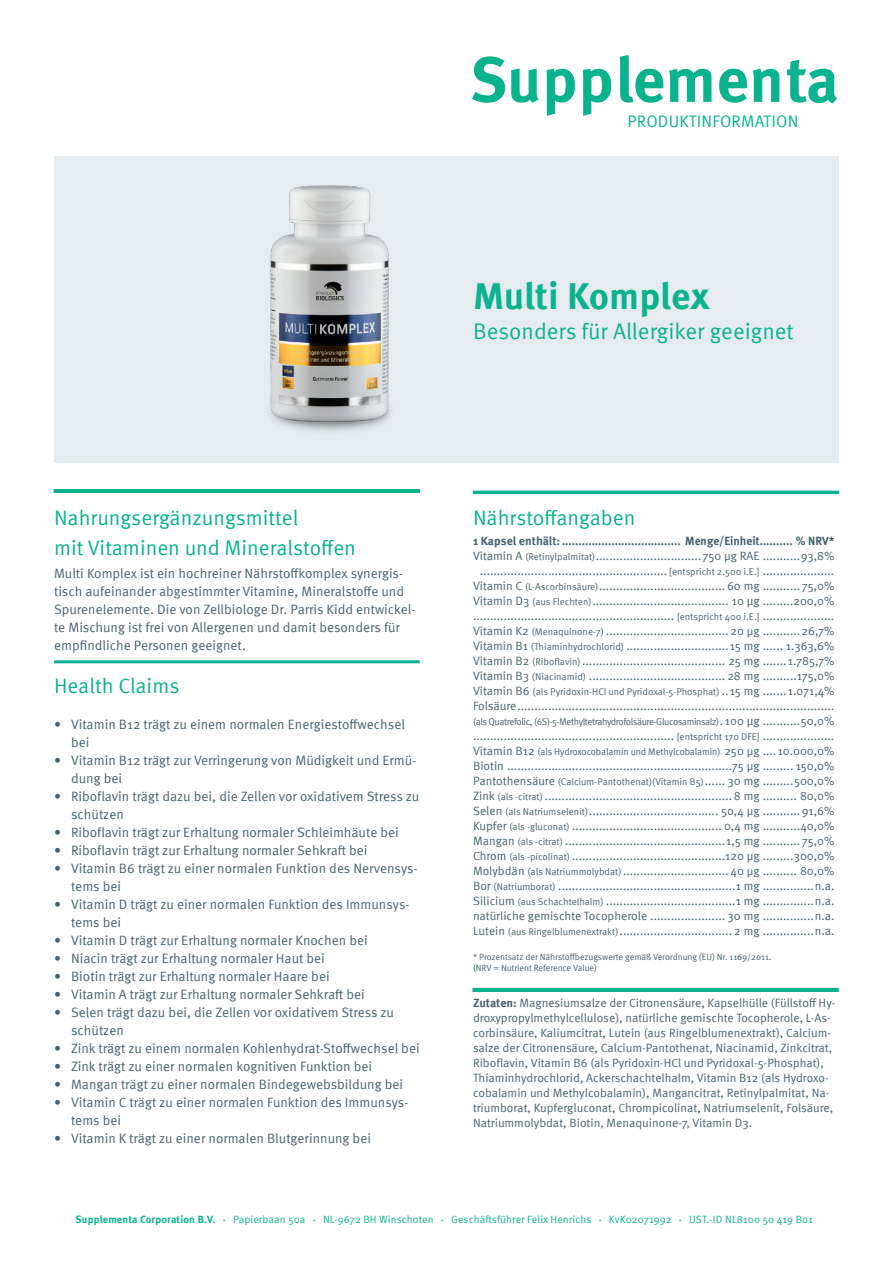
<style>
.page{position:relative;width:893px;height:1263px;background:#fff}
.page>*{position:absolute;margin:0;border:0;box-sizing:border-box;transform-origin:0 0}
.Produkt_Titel{font:700 63.45px "Meta Pro";color:#0ab38d}
.Produkt_Titel-2{font:700 37.5px "Meta Pro";letter-spacing:-.005em;color:#0ab38d}
.Produkt_Titel-3{font:22.5px "Meta Pro";color:#0ab38d}
.Produkt_Subline{font:21px/30px "Meta Pro";color:#0ab38d}
.Headline-Grün{font:21px "Meta Pro";color:#0ab38d}
.t1{font:16.65px "Meta Pro";letter-spacing:.01em;color:#0ab38d}
.Produkt_Subline-2{font:13.5px/18px "Meta Pro";color:#46616e}
.Nährstoffangaben{font:12px "Meta Pro";color:#46616e}
.Fließtext_klein{font:12px/15px "Meta Pro";color:#46616e}
.Nährstoffangaben-2{font:700 12px "Meta Pro";color:#46616e}
.t2{font:10.5px "Meta Pro";letter-spacing:.01em;color:#0ab38d}
.t3{font:700 10.5px "Meta Pro";letter-spacing:.01em;color:#0ab38d}
.Nährstoffangaben-3{font:9.75px "Meta Pro";letter-spacing:-.04em;color:#46616e}
.Nährstoffangaben-4{font:9.75px "Meta Pro";color:#46616e}
.Nährstoffangaben-5{font:9.75px "Meta Pro";letter-spacing:-.02em;color:#46616e}
.Nährstoffangaben-6{font:9px/10.5px "Meta Pro";letter-spacing:-.01em;color:#46616e}
.s1{font-size:9.75px}
.s2{font-size:12px}
.s3{font-weight:700}
.s4{font-size:4.5px}
</style>
<div class="page">
<div style="left:54px;top:156px;width:785px;height:306px;background:#e6ebef"></div>
<img style="left:268px;top:185px;width:125px;height:242px">
<hr style="left:54px;top:660px;width:366px;height:3px;background:#0ab38d">
<hr style="left:54px;top:489px;width:366px;height:3px;background:#0ab38d">
<hr style="left:472px;top:988px;width:367px;height:3px;background:#0ab38d">
<hr style="left:473px;top:491px;width:366px;height:3px;background:#0ab38d">
<p class="Produkt_Titel" style="left:470px;top:30px;width:371px">Supplementa</p>
<p class="t1" style="left:628px;top:109px;width:172px">PRODUKTINFORMATION</p>
<p class="Produkt_Titel-2" style="left:473px;top:266px;width:238px">Multi Komplex</p>
<p class="Produkt_Titel-3" style="left:473px;top:314px;width:322px">Besonders für Allergiker geeignet</p>
<p class="Produkt_Subline" style="left:54px;top:501px;width:303px">Nahrungsergänzungsmittel<br>mit Vitaminen und Mineralstoffen</p>
<p class="Produkt_Subline-2" style="left:54px;top:563px;width:363px">Multi Komplex ist ein hochreiner Nährstoffkomplex synergis&shy;tisch aufeinander abgestimmter Vitamine, Mineralstoffe und Spurenelemente. Die von Zellbiologe Dr. Parris Kidd entwickel&shy;te Mischung ist frei von Allergenen und damit besonders für empfindliche Personen geeignet.</p>
<p class="Headline-Grün" style="left:54px;top:670px;width:127px">Health Claims</p>
<p class="Produkt_Subline-2" style="left:71px;top:714px;width:335px;text-indent:-17px">• Vitamin B12 trägt zu einem normalen Energiestoffwechsel bei</p>
<p class="Produkt_Subline-2" style="left:71px;top:750px;width:347px;text-indent:-17px">• Vitamin B12 trägt zur Verringerung von Müdigkeit und Ermü&shy;dung bei</p>
<p class="Produkt_Subline-2" style="left:71px;top:786px;width:350px;text-indent:-17px">• Riboflavin trägt dazu bei, die Zellen vor oxidativem Stress zu schützen</p>
<p class="Produkt_Subline-2" style="left:54px;top:822px;width:346px">• Riboflavin trägt zur Erhaltung normaler Schleimhäute bei</p>
<p class="Produkt_Subline-2" style="left:54px;top:840px;width:315px">• Riboflavin trägt zur Erhaltung normaler Sehkraft bei</p>
<p class="Produkt_Subline-2" style="left:71px;top:858px;width:348px;text-indent:-17px">• Vitamin B6 trägt zu einer normalen Funktion des Nervensys&shy;tems bei</p>
<p class="Produkt_Subline-2" style="left:71px;top:894px;width:340px;text-indent:-17px">• Vitamin D trägt zu einer normalen Funktion des Immunsys&shy;tems bei</p>
<p class="Produkt_Subline-2" style="left:54px;top:930px;width:315px">• Vitamin D trägt zur Erhaltung normaler Knochen bei</p>
<p class="Produkt_Subline-2" style="left:54px;top:948px;width:272px">• Niacin trägt zur Erhaltung normaler Haut bei</p>
<p class="Produkt_Subline-2" style="left:54px;top:966px;width:277px">• Biotin trägt zur Erhaltung normaler Haare bei</p>
<p class="Produkt_Subline-2" style="left:54px;top:984px;width:312px">• Vitamin A trägt zur Erhaltung normaler Sehkraft bei</p>
<p class="Produkt_Subline-2" style="left:71px;top:1002px;width:324px;text-indent:-17px">• Selen trägt dazu bei, die Zellen vor oxidativem Stress zu schützen</p>
<p class="Produkt_Subline-2" style="left:54px;top:1038px;width:367px">• Zink trägt zu einem normalen Kohlenhydrat-Stoffwechsel bei</p>
<p class="Produkt_Subline-2" style="left:54px;top:1056px;width:320px">• Zink trägt zu einer normalen kognitiven Funktion bei</p>
<p class="Produkt_Subline-2" style="left:54px;top:1074px;width:351px">• Mangan trägt zu einer normalen Bindegewebsbildung bei</p>
<p class="Produkt_Subline-2" style="left:71px;top:1092px;width:339px;text-indent:-17px">• Vitamin C trägt zu einer normalen Funktion des Immunsys&shy;tems bei</p>
<p class="Produkt_Subline-2" style="left:54px;top:1128px;width:318px">• Vitamin K trägt zu einer normalen Blutgerinnung bei</p>
<p class="Produkt_Subline" style="left:473px;top:501px;width:164px">Nährstoffangaben</p>
<p class="Nährstoffangaben-2" style="left:473px;top:531px;width:363px">1 Kapsel enthält:.................................... Menge/Einheit.......... % NRV*</p>
<p class="Nährstoffangaben" style="left:473px;top:546px;width:363px">Vitamin A <span class="s1">(Retinylpalmitat)</span>...............................750 µg RAE ...........93,8%</p>
<p class="Nährstoffangaben" style="left:480px;top:561px;width:356px">....................................................... <span class="s1">[entspricht 2.500 i.E.]</span> .....................</p>
<p class="Nährstoffangaben" style="left:473px;top:576px;width:363px">Vitamin C <span class="s1">(L-Ascorbinsäure)</span>..................................... 60 mg ........... 75,0%</p>
<p class="Nährstoffangaben" style="left:473px;top:591px;width:363px">Vitamin D3 <span class="s1">(aus Flechten)</span>........................................ 10 µg .........200,0%</p>
<p class="Nährstoffangaben" style="left:473px;top:606px;width:363px">........................................................... <span class="s1">[entspricht 400 i.E.]</span> .....................</p>
<p class="Nährstoffangaben" style="left:473px;top:621px;width:363px">Vitamin K2 <span class="s1">(Menaquinone-7)</span> .................................... 20 µg ...........26,7%</p>
<p class="Nährstoffangaben" style="left:473px;top:636px;width:363px">Vitamin B1 <span class="s1">(Thiaminhydrochlorid)</span> ..............................15 mg ...... 1.363,6%</p>
<p class="Nährstoffangaben" style="left:473px;top:651px;width:363px">Vitamin B2 <span class="s1">(Riboflavin)</span>.......................................... 25 mg .......1.785,7%</p>
<p class="Nährstoffangaben" style="left:473px;top:666px;width:363px">Vitamin B3 <span class="s1">(Niacinamid)</span> ........................................ 28 mg ..........175,0%</p>
<p class="Nährstoffangaben-4" style="left:473px;top:684px;width:363px"><span class="s2">Vitamin B6</span> (als Pyridoxin-HCl und Pyridoxal-5-Phosphat) <span class="s2">..15 mg .......1.071,4%</span></p>
<p class="Nährstoffangaben" style="left:473px;top:696px;width:363px">Folsäure.............................................................................................</p>
<p class="Nährstoffangaben-3" style="left:473px;top:714px;width:363px">(als Quatrefolic, (6S)-5-Methyltetrahydrofolsäure-Glucosaminsalz)<span class="s2">. 100 µg ...........50,0%</span></p>
<p class="Nährstoffangaben" style="left:473px;top:726px;width:363px">........................................................... <span class="s1">[entspricht 170 DFE]</span> .....................</p>
<p class="Nährstoffangaben-5" style="left:473px;top:744px;width:363px"><span class="s2">Vitamin B12</span> (als Hydroxocobalamin und Methylcobalamin) <span class="s2">250 µg ....10.000,0%</span></p>
<p class="Nährstoffangaben" style="left:473px;top:756px;width:363px">Biotin ..................................................................75 µg ......... 150,0%</p>
<p class="Nährstoffangaben" style="left:473px;top:771px;width:363px">Pantothensäure <span class="s1">(Calcium-Pantothenat)(Vitamin B5)</span>...... 30 mg .........500,0%</p>
<p class="Nährstoffangaben" style="left:473px;top:786px;width:363px">Zink <span class="s1">(als -citrat)</span> ....................................................... 8 mg .......... 80,0%</p>
<p class="Nährstoffangaben" style="left:473px;top:801px;width:363px">Selen <span class="s1">(als Natriumselenit)</span>...................................... 50,4 µg ...........91,6%</p>
<p class="Nährstoffangaben" style="left:473px;top:816px;width:363px">Kupfer <span class="s1">(als -gluconat)</span> ............................................ 0,4 mg ...........40,0%</p>
<p class="Nährstoffangaben" style="left:473px;top:831px;width:363px">Mangan <span class="s1">(als -citrat)</span> ...............................................1,5 mg ........... 75,0%</p>
<p class="Nährstoffangaben" style="left:473px;top:846px;width:363px">Chrom <span class="s1">(als -picolinat)</span> .............................................120 µg .........300,0%</p>
<p class="Nährstoffangaben" style="left:473px;top:861px;width:363px">Molybdän <span class="s1">(als Natriummolybdat)</span>............................... 40 µg .......... 80,0%</p>
<p class="Nährstoffangaben" style="left:473px;top:876px;width:363px">Bor <span class="s1">(Natriumborat)</span> ....................................................1 mg ...............n.a.</p>
<p class="Nährstoffangaben" style="left:473px;top:891px;width:363px">Silicium <span class="s1">(aus Schachtelhalm)</span> ......................................1 mg ...............n.a.</p>
<p class="Nährstoffangaben" style="left:473px;top:906px;width:363px">natürliche gemischte Tocopherole ...................... 30 mg ...............n.a.</p>
<p class="Nährstoffangaben" style="left:473px;top:921px;width:363px">Lutein <span class="s1">(aus Ringelblumenextrakt)</span>................................. 2 mg ...............n.a.</p>
<p class="Nährstoffangaben-6" style="left:473px;top:951px;width:300px">* Prozentsatz der Nährstoffbezugswerte gemäß Verordnung (EU) Nr. 1169/2011. (NRV = Nutrient Reference Value)</p>
<p class="Fließtext_klein" style="left:473px;top:994px;width:364px"><span class="s3">Zutaten:</span> Magnesiumsalze der Citronensäure, Kapselhülle (Füllstoff Hy&shy;droxypropylmethylcellulose), natürliche gemischte Tocopherole, L-As&shy;corbinsäure, Kaliumcitrat, Lutein (aus Ringelblumenextrakt), Calcium&shy;salze der Citronensäure, Calcium-Pantothenat, Niacinamid, Zinkcitrat, Riboflavin, Vitamin B6 (als Pyridoxin-HCl und Pyridoxal-5-Phosphat), Thiaminhydrochlorid, Ackerschachtelhalm, Vitamin B12 (als Hydroxo&shy;cobalamin und Methylcobalamin), Mangancitrat, Retinylpalmitat, Na&shy;triumborat, Kupfergluconat, Chrompicolinat, Natriumselenit, Folsäure, Natriummolybdat, Biotin, Menaquinone-7, Vitamin D3.</p>
<p class="t3" style="left:76px;top:1211px;width:141px">Supplementa Corporation B.V.</p>
<p class="t2" style="left:223px;top:1211px;width:84px"><span class="s4">•</span> Papierbaan 50a</p>
<p class="t2" style="left:313px;top:1211px;width:122px"><span class="s4">•</span> NL-9672 BH Winschoten</p>
<p class="t2" style="left:441px;top:1211px;width:152px"><span class="s4">•</span> Geschäftsführer Felix Henrichs</p>
<p class="t2" style="left:599px;top:1211px;width:74px"><span class="s4">•</span> KvK02071992</p>
<p class="t2" style="left:679px;top:1211px;width:135px"><span class="s4">•</span> UST.-ID NL8100 50 419 B01</p>
</div>
